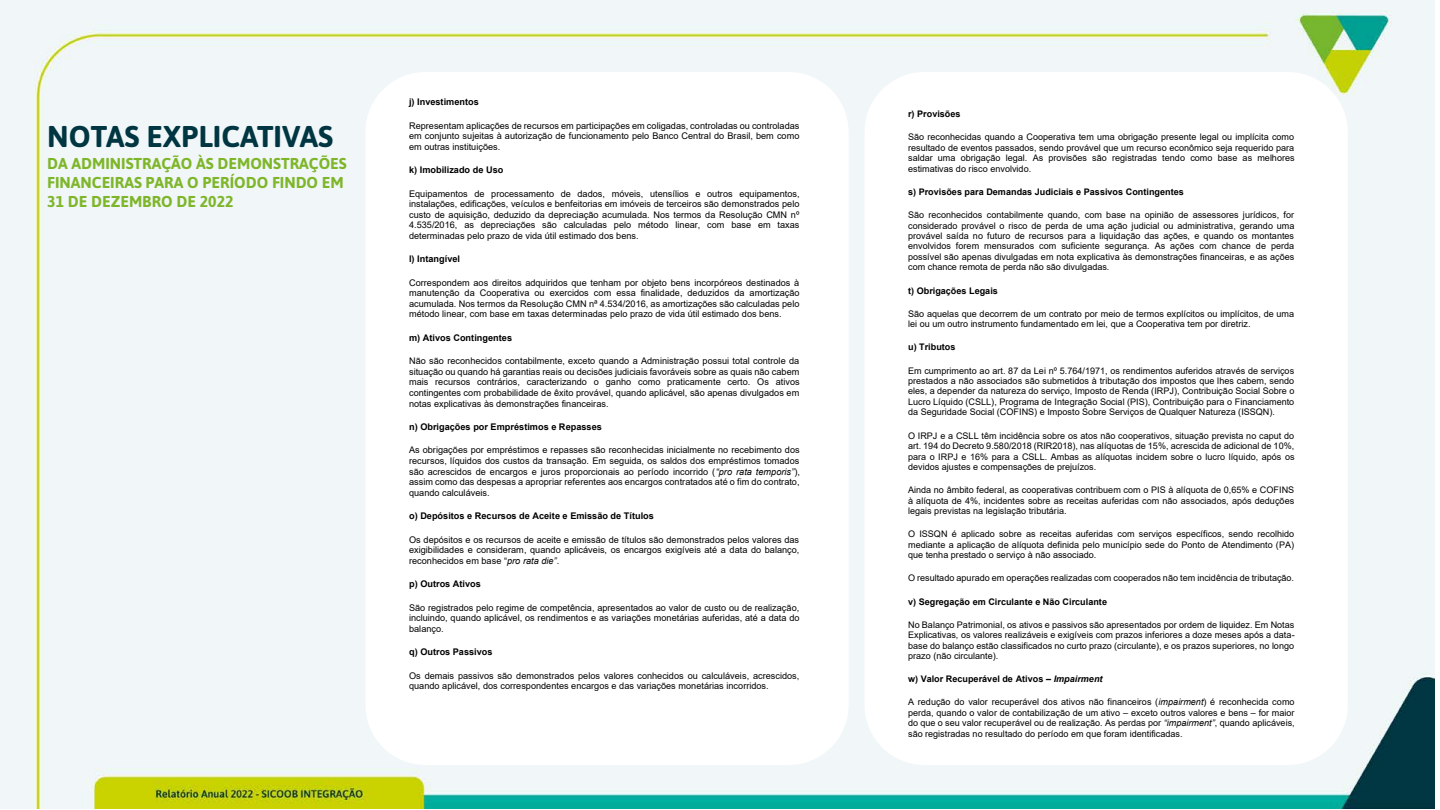
<style>
.page{position:relative;width:1440px;height:810px;background:#fff}
.page>*{position:absolute;margin:0;border:0;box-sizing:border-box;transform-origin:0 0}
.t1{font:700 30px "Asap";color:#003641}
.t2{font:700 15.75px/18.9px "Asap";color:#7eb629}
.t3{font:9.15px/10.6px "Arial";color:#000;text-align:justify}
.t4{font:700 9.15px "Arial";color:#000}
.t5{font:9.07px/10.5px "Arial";color:#000;text-align:justify}
.t6{font:700 9.07px "Arial";color:#000}
.s1{font-style:italic}
</style>
<div class="page">
<img style="left:0;top:0;width:1434px;height:809px">
<div style="left:865px;top:72px;width:483px;height:693px;background:#fff;border-radius:60px"></div>
<div style="left:365px;top:72px;width:484px;height:693px;background:#fff;border-radius:60px"></div>
<h1 class="t1" style="left:47px;top:115px;width:287px">NOTAS EXPLICATIVAS</h1>
<h2 class="t2" style="left:47px;top:153px;width:301px">DA ADMINISTRAÇÃO ÀS DEMONSTRAÇÕES<br>FINANCEIRAS PARA O PERÍODO FINDO EM<br>31 DE DEZEMBRO DE 2022</h2>
<p class="t4" style="left:409px;top:95px;width:71px">j) Investimentos</p>
<p class="t3" style="left:409px;top:120px;width:392px">Representam aplicações de recursos em participações em coligadas, controladas ou controladas em conjunto sujeitas à autorização de funcionamento pelo Banco Central do Brasil, bem como em outras instituições.</p>
<p class="t4" style="left:409px;top:163px;width:96px">k) Imobilizado de Uso</p>
<p class="t3" style="left:409px;top:188px;width:392px">Equipamentos de processamento de dados, móveis, utensílios e outros equipamentos, instalações, edificações, veículos e benfeitorias em imóveis de terceiros são demonstrados pelo custo de aquisição, deduzido da depreciação acumulada. Nos termos da Resolução CMN nº 4.535/2016, as depreciações são calculadas pelo método linear, com base em taxas determinadas pelo prazo de vida útil estimado dos bens.</p>
<p class="t4" style="left:409px;top:253px;width:52px">l) Intangível</p>
<p class="t3" style="left:409px;top:277px;width:392px">Correspondem aos direitos adquiridos que tenham por objeto bens incorpóreos destinados à manutenção da Cooperativa ou exercidos com essa finalidade, deduzidos da amortização acumulada. Nos termos da Resolução CMN nª 4.534/2016, as amortizações são calculadas pelo método linear, com base em taxas determinadas pelo prazo de vida útil estimado dos bens.</p>
<p class="t4" style="left:409px;top:331px;width:104px">m) Ativos Contingentes</p>
<p class="t3" style="left:409px;top:356px;width:392px">Não são reconhecidos contabilmente, exceto quando a Administração possui total controle da situação ou quando há garantias reais ou decisões judiciais favoráveis sobre as quais não cabem mais recursos contrários, caracterizando o ganho como praticamente certo. Os ativos contingentes com probabilidade de êxito provável, quando aplicável, são apenas divulgados em notas explicativas às demonstrações financeiras.</p>
<p class="t4" style="left:409px;top:420px;width:194px">n) Obrigações por Empréstimos e Repasses</p>
<p class="t3" style="left:409px;top:445px;width:392px">As obrigações por empréstimos e repasses são reconhecidas inicialmente no recebimento dos recursos, líquidos dos custos da transação. Em seguida, os saldos dos empréstimos tomados são acrescidos de encargos e juros proporcionais ao período incorrido (<span class="s1">“pro rata temporis”</span>), assim como das despesas a apropriar referentes aos encargos contratados até o fim do contrato, quando calculáveis.</p>
<p class="t4" style="left:409px;top:509px;width:246px">o) Depósitos e Recursos de Aceite e Emissão de Títulos</p>
<p class="t3" style="left:409px;top:534px;width:392px">Os depósitos e os recursos de aceite e emissão de títulos são demonstrados pelos valores das exigibilidades e consideram, quando aplicáveis, os encargos exigíveis até a data do balanço, reconhecidos em base “<span class="s1">pro rata die”</span>.</p>
<p class="t4" style="left:409px;top:577px;width:73px">p) Outros Ativos</p>
<p class="t3" style="left:409px;top:602px;width:392px">São registrados pelo regime de competência, apresentados ao valor de custo ou de realização, incluindo, quando aplicável, os rendimentos e as variações monetárias auferidas, até a data do balanço.</p>
<p class="t4" style="left:409px;top:646px;width:85px">q) Outros Passivos</p>
<p class="t3" style="left:409px;top:670px;width:392px">Os demais passivos são demonstrados pelos valores conhecidos ou calculáveis, acrescidos, quando aplicável, dos correspondentes encargos e das variações monetárias incorridos.</p>
<p class="t6" style="left:908px;top:108px;width:54px">r) Provisões</p>
<p class="t5" style="left:908px;top:132px;width:388px">São reconhecidas quando a Cooperativa tem uma obrigação presente legal ou implícita como resultado de eventos passados, sendo provável que um recurso econômico seja requerido para saldar uma obrigação legal. As provisões são registradas tendo como base as melhores estimativas do risco envolvido.</p>
<p class="t6" style="left:908px;top:185px;width:277px">s) Provisões para Demandas Judiciais e Passivos Contingentes</p>
<p class="t5" style="left:908px;top:210px;width:388px">São reconhecidos contabilmente quando, com base na opinião de assessores jurídicos, for considerado provável o risco de perda de uma ação judicial ou administrativa, gerando uma provável saída no futuro de recursos para a liquidação das ações, e quando os montantes envolvidos forem mensurados com suficiente segurança. As ações com chance de perda possível são apenas divulgadas em nota explicativa às demonstrações financeiras, e as ações com chance remota de perda não são divulgadas.</p>
<p class="t6" style="left:908px;top:284px;width:91px">t) Obrigações Legais</p>
<p class="t5" style="left:908px;top:308px;width:388px">São aquelas que decorrem de um contrato por meio de termos explícitos ou implícitos, de uma lei ou um outro instrumento fundamentado em lei, que a Cooperativa tem por diretriz.</p>
<p class="t6" style="left:908px;top:341px;width:49px">u) Tributos</p>
<p class="t5" style="left:908px;top:365px;width:388px">Em cumprimento ao art. 87 da Lei nº 5.764/1971, os rendimentos auferidos através de serviços prestados a não associados são submetidos à tributação dos impostos que lhes cabem, sendo eles, a depender da natureza do serviço, Imposto de Renda (IRPJ), Contribuição Social Sobre o Lucro Líquido (CSLL), Programa de Integração Social (PIS), Contribuição para o Financiamento da Seguridade Social (COFINS) e Imposto Sobre Serviços de Qualquer Natureza (ISSQN).</p>
<p class="t5" style="left:908px;top:430px;width:388px">O IRPJ e a CSLL têm incidência sobre os atos não cooperativos, situação prevista no caput do art. 194 do Decreto 9.580/2018 (RIR2018), nas alíquotas de 15%, acrescida de adicional de 10%, para o IRPJ e 16% para a CSLL. Ambas as alíquotas incidem sobre o lucro líquido, após os devidos ajustes e compensações de prejuízos.</p>
<p class="t5" style="left:908px;top:485px;width:388px">Ainda no âmbito federal, as cooperativas contribuem com o PIS à alíquota de 0,65% e COFINS à alíquota de 4%, incidentes sobre as receitas auferidas com não associados, após deduções legais previstas na legislação tributária.</p>
<p class="t5" style="left:908px;top:529px;width:388px">O ISSQN é aplicado sobre as receitas auferidas com serviços específicos, sendo recolhido mediante a aplicação de alíquota definida pelo município sede do Ponto de Atendimento (PA) que tenha prestado o serviço à não associado.</p>
<p class="t5" style="left:908px;top:573px;width:388px">O resultado apurado em operações realizadas com cooperados não tem incidência de tributação.</p>
<p class="t6" style="left:908px;top:595px;width:200px">v) Segregação em Circulante e Não Circulante</p>
<p class="t5" style="left:908px;top:619px;width:388px">No Balanço Patrimonial, os ativos e passivos são apresentados por ordem de liquidez. Em Notas Explicativas, os valores realizáveis e exigíveis com prazos inferiores a doze meses após a data&shy;base do balanço estão classificados no curto prazo (circulante), e os prazos superiores, no longo prazo (não circulante).</p>
<p class="t6" style="left:908px;top:673px;width:196px">w) Valor Recuperável de Ativos – <span class="s1">Impairment</span></p>
<p class="t5" style="left:908px;top:697px;width:388px">A redução do valor recuperável dos ativos não financeiros (<span class="s1">impairment</span>) é reconhecida como perda, quando o valor de contabilização de um ativo – exceto outros valores e bens – for maior do que o seu valor recuperável ou de realização. As perdas por <span class="s1">“impairment”</span>, quando aplicáveis, são registradas no resultado do período em que foram identificadas.</p>
</div>
